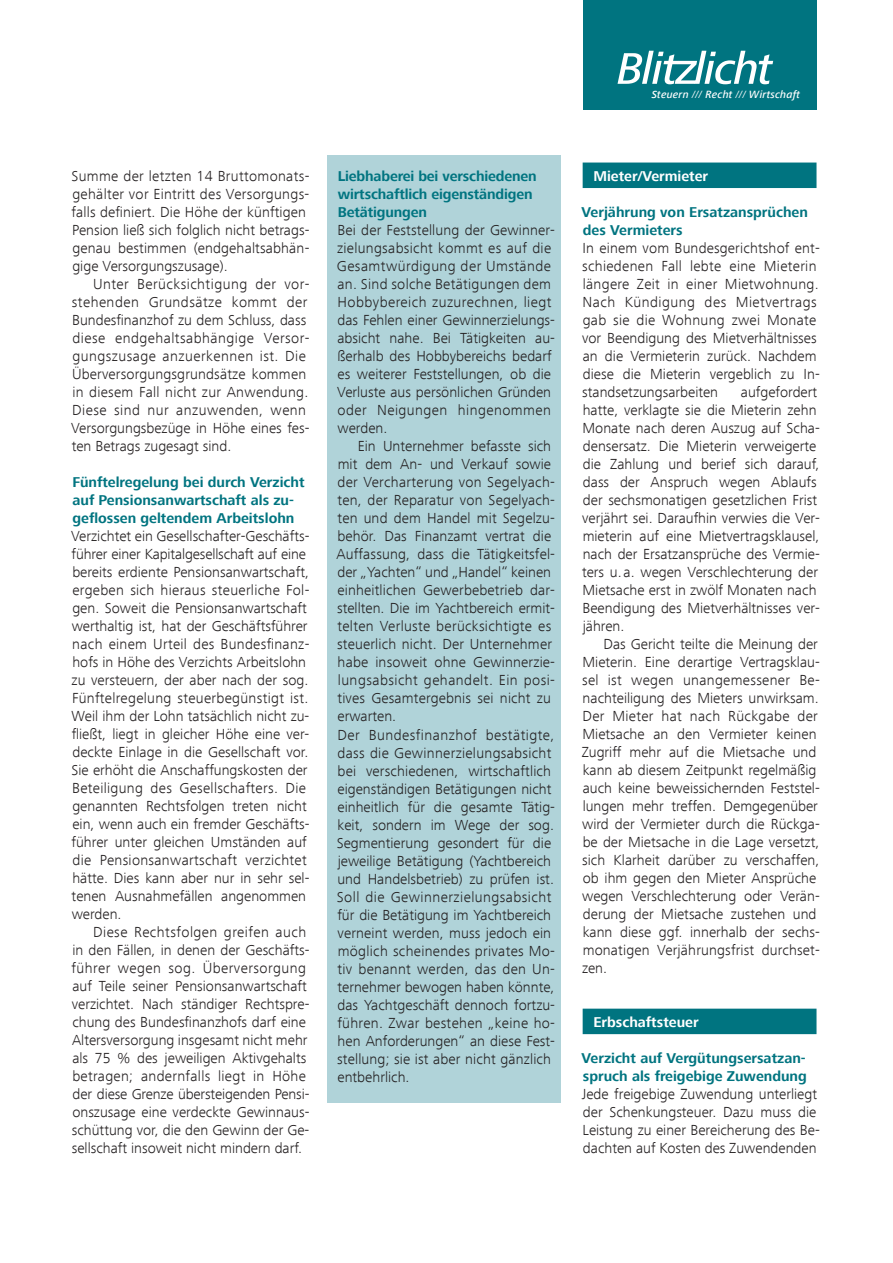
<style>
.page{position:relative;width:893px;height:1263px;background:#fff}
.page>*{position:absolute;margin:0;border:0;box-sizing:border-box;transform-origin:0 0}
.Grundtext{font:300 15px/18px "Frutiger Next Com";color:#231f20}
.Grundtext-2{font:300 15px/18px "Frutiger Next Com";letter-spacing:.02em;color:#231f20}
.Grundtext-3{font:300 15px "Frutiger Next Com";letter-spacing:.03em;color:#231f20}
.Überschrift{font:700 14.7px/18px "Frutiger Next Com";color:#007480}
.Rubrikbalken{font:700 14.7px "Frutiger Next Com";color:#fff}
.t1{font:italic 500 10.8px "Frutiger Next Com";letter-spacing:.02em;color:#fff}
.s1{font-weight:400}
</style>
<div class="page">
<div style="left:327px;top:155px;width:234px;height:947px;background:#b0d3d9"></div>
<div style="left:583px;top:163px;width:233px;height:25px;background:#007480"></div>
<div style="left:583px;top:1009px;width:233px;height:25px;background:#007480"></div>
<div style="left:583px;top:0;width:233px;height:110px;background:#007480"></div>
<svg style="left:617px;top:51px;width:156px;height:33px"></svg>
<p class="t1" style="left:652px;top:88px;width:150px">Steuern <span class="s1">///</span> Recht <span class="s1">///</span> Wirtschaft</p>
<p class="Grundtext" style="left:72px;top:167px;width:239px">Summe der letzten 14 Bruttomonats&shy;gehälter vor Eintritt des Versorgungs&shy;falls definiert. Die Höhe der künftigen Pension ließ sich folglich nicht betrags&shy;genau bestimmen (endgehaltsabhän&shy;gige Versorgungszusage).</p>
<p class="Grundtext-2" style="left:71px;top:275px;width:240px;text-indent:22px">Unter Berücksichtigung der vor&shy;stehenden Grundsätze kommt der Bundesfinanzhof zu dem Schluss, dass diese endgehaltsabhängige Versor&shy;gungszusage anzuerkennen ist. Die Überversorgungsgrundsätze kommen in diesem Fall nicht zur Anwendung.<br>Diese sind nur anzuwenden, wenn Versorgungsbezüge in Höhe eines fes&shy;ten Betrags zugesagt sind.</p>
<p class="Überschrift" style="left:72px;top:473px;width:234px">Fünftelregelung bei durch Verzicht auf Pensionsanwartschaft als zu&shy;geflossen geltendem Arbeitslohn</p>
<p class="Grundtext" style="left:71px;top:527px;width:240px">Verzichtet ein Gesellschafter-Geschäfts&shy;führer einer Kapitalgesellschaft auf eine bereits erdiente Pensionsanwartschaft, ergeben sich hieraus steuerliche Fol&shy;gen. Soweit die Pensionsanwartschaft werthaltig ist, hat der Geschäftsführer nach einem Urteil des Bundesfinanz&shy;hofs in Höhe des Verzichts Arbeitslohn zu versteuern, der aber nach der sog.<br>Fünftelregelung steuerbegünstigt ist.<br>Weil ihm der Lohn tatsächlich nicht zu&shy;fließt, liegt in gleicher Höhe eine ver&shy;deckte Einlage in die Gesellschaft vor.<br>Sie erhöht die Anschaffungskosten der Beteiligung des Gesellschafters. Die genannten Rechtsfolgen treten nicht ein, wenn auch ein fremder Geschäfts&shy;führer unter gleichen Umständen auf die Pensionsanwartschaft verzichtet hätte. Dies kann aber nur in sehr sel&shy;tenen Ausnahmefällen angenommen werden.</p>
<p class="Grundtext" style="left:72px;top:923px;width:239px;text-indent:22px">Diese Rechtsfolgen greifen auch in den Fällen, in denen der Geschäfts&shy;führer wegen sog. Überversorgung auf Teile seiner Pensionsanwartschaft verzichtet. Nach ständiger Rechtspre&shy;chung des Bundesfinanzhofs darf eine Altersversorgung insgesamt nicht mehr als 75 % des jeweiligen Aktivgehalts betragen; andernfalls liegt in Höhe der diese Grenze übersteigenden Pensi&shy;onszusage eine verdeckte Gewinnaus&shy;schüttung vor, die den Gewinn der Ge&shy;sellschaft insoweit nicht mindern darf.</p>
<p class="Überschrift" style="left:338px;top:168px;width:201px">Liebhaberei bei verschiedenen wirtschaftlich eigenständigen<br>Betätigungen</p>
<p class="Grundtext" style="left:337px;top:221px;width:219px">Bei der Feststellung der Gewinner-</p>
<p class="Grundtext-2" style="left:337px;top:239px;width:216px">zielungsabsicht kommt es auf die</p>
<p class="Grundtext-3" style="left:337px;top:258px;width:216px">Gesamtwürdigung der Umstände</p>
<p class="Grundtext-2" style="left:337px;top:275px;width:215px">an. Sind solche Betätigungen dem</p>
<p class="Grundtext-3" style="left:337px;top:294px;width:216px">Hobbybereich zuzurechnen, liegt</p>
<p class="Grundtext" style="left:337px;top:311px;width:219px">das Fehlen einer Gewinnerzielungs-</p>
<p class="Grundtext" style="left:337px;top:329px;width:219px">absicht nahe. Bei Tätigkeiten au-</p>
<p class="Grundtext" style="left:338px;top:347px;width:216px">ßerhalb des Hobbybereichs bedarf</p>
<p class="Grundtext" style="left:338px;top:365px;width:215px">es weiterer Feststellungen, ob die</p>
<p class="Grundtext" style="left:337px;top:383px;width:215px">Verluste aus persönlichen Gründen</p>
<p class="Grundtext-3" style="left:337px;top:402px;width:215px">oder Neigungen hingenommen</p>
<p class="Grundtext" style="left:338px;top:419px;width:51px">werden.</p>
<p class="Grundtext" style="left:358px;top:437px;width:195px">Ein Unternehmer befasste sich</p>
<p class="Grundtext" style="left:338px;top:455px;width:215px">mit dem An- und Verkauf sowie</p>
<p class="Grundtext-2" style="left:337px;top:473px;width:219px">der Vercharterung von Segelyach-</p>
<p class="Grundtext" style="left:337px;top:491px;width:219px">ten, der Reparatur von Segelyach-</p>
<p class="Grundtext" style="left:337px;top:509px;width:219px">ten und dem Handel mit Segelzu-</p>
<p class="Grundtext" style="left:338px;top:527px;width:215px">behör. Das Finanzamt vertrat die</p>
<p class="Grundtext" style="left:337px;top:545px;width:220px">Auffassung, dass die Tätigkeitsfel-</p>
<p class="Grundtext" style="left:337px;top:563px;width:215px">der „Yachten“ und „Handel“ keinen</p>
<p class="Grundtext" style="left:338px;top:581px;width:219px">einheitlichen Gewerbebetrieb dar-</p>
<p class="Grundtext" style="left:337px;top:599px;width:219px">stellten. Die im Yachtbereich ermit-</p>
<p class="Grundtext-2" style="left:337px;top:617px;width:215px">telten Verluste berücksichtigte es</p>
<p class="Grundtext" style="left:337px;top:635px;width:216px">steuerlich nicht. Der Unternehmer</p>
<p class="Grundtext" style="left:338px;top:653px;width:219px">habe insoweit ohne Gewinnerzie-</p>
<p class="Grundtext-3" style="left:338px;top:672px;width:219px">lungsabsicht gehandelt. Ein posi-</p>
<p class="Grundtext" style="left:337px;top:689px;width:215px">tives Gesamtergebnis sei nicht zu</p>
<p class="Grundtext" style="left:338px;top:707px;width:60px">erwarten.</p>
<p class="Grundtext-3" style="left:337px;top:726px;width:219px">Der Bundesfinanzhof bestätigte,</p>
<p class="Grundtext-2" style="left:337px;top:743px;width:216px">dass die Gewinnerzielungsabsicht</p>
<p class="Grundtext" style="left:338px;top:761px;width:215px">bei verschiedenen, wirtschaftlich</p>
<p class="Grundtext" style="left:338px;top:779px;width:215px">eigenständigen Betätigungen nicht</p>
<p class="Grundtext" style="left:338px;top:797px;width:219px">einheitlich für die gesamte Tätig-</p>
<p class="Grundtext" style="left:338px;top:815px;width:218px">keit, sondern im Wege der sog.</p>
<p class="Grundtext" style="left:337px;top:833px;width:216px">Segmentierung gesondert für die</p>
<p class="Grundtext" style="left:338px;top:851px;width:215px">jeweilige Betätigung (Yachtbereich</p>
<p class="Grundtext" style="left:337px;top:869px;width:218px">und Handelsbetrieb) zu prüfen ist.</p>
<p class="Grundtext-3" style="left:337px;top:888px;width:216px">Soll die Gewinnerzielungsabsicht</p>
<p class="Grundtext" style="left:337px;top:905px;width:215px">für die Betätigung im Yachtbereich</p>
<p class="Grundtext" style="left:338px;top:923px;width:215px">verneint werden, muss jedoch ein</p>
<p class="Grundtext-2" style="left:338px;top:941px;width:219px">möglich scheinendes privates Mo-</p>
<p class="Grundtext-2" style="left:337px;top:959px;width:219px">tiv benannt werden, das den Un-</p>
<p class="Grundtext" style="left:337px;top:977px;width:219px">ternehmer bewogen haben könnte,</p>
<p class="Grundtext" style="left:337px;top:995px;width:219px">das Yachtgeschäft dennoch fortzu-</p>
<p class="Grundtext-2" style="left:337px;top:1013px;width:219px">führen. Zwar bestehen „keine ho-</p>
<p class="Grundtext" style="left:338px;top:1031px;width:219px">hen Anforderungen“ an diese Fest-</p>
<p class="Grundtext" style="left:337px;top:1049px;width:216px">stellung; sie ist aber nicht gänzlich</p>
<p class="Grundtext" style="left:338px;top:1067px;width:74px">entbehrlich.</p>
<p class="Rubrikbalken" style="left:593px;top:167px;width:116px">Mieter/Vermieter</p>
<p class="Überschrift" style="left:582px;top:203px;width:228px">Verjährung von Ersatzansprüchen des Vermieters</p>
<p class="Grundtext" style="left:582px;top:239px;width:239px">In einem vom Bundesgerichtshof ent&shy;schiedenen Fall lebte eine Mieterin längere Zeit in einer Mietwohnung.<br>Nach Kündigung des Mietvertrags gab sie die Wohnung zwei Monate vor Beendigung des Mietverhältnisses an die Vermieterin zurück. Nachdem diese die Mieterin vergeblich zu In&shy;standsetzungsarbeiten</p>
<p class="Grundtext" style="left:582px;top:383px;width:239px;text-indent:159px">aufgefordert hatte, verklagte sie die Mieterin zehn Monate nach deren Auszug auf Scha&shy;densersatz. Die Mieterin verweigerte die Zahlung und berief sich darauf, dass der Anspruch wegen Ablaufs der sechsmonatigen gesetzlichen Frist verjährt sei. Daraufhin verwies die Ver&shy;mieterin auf eine Mietvertragsklausel, nach der Ersatzansprüche des Vermie&shy;ters u. a. wegen Verschlechterung der Mietsache erst in zwölf Monaten nach Beendigung des Mietverhältnisses ver&shy;jähren.</p>
<p class="Grundtext" style="left:582px;top:635px;width:240px;text-indent:22px">Das Gericht teilte die Meinung der Mieterin. Eine derartige Vertragsklau&shy;sel ist wegen unangemessener Be&shy;nachteiligung des Mieters unwirksam.<br>Der Mieter hat nach Rückgabe der Mietsache an den Vermieter keinen Zugriff mehr auf die Mietsache und kann ab diesem Zeitpunkt regelmäßig auch keine beweissichernden Feststel&shy;lungen mehr treffen. Demgegenüber wird der Vermieter durch die Rückga&shy;be der Mietsache in die Lage versetzt, sich Klarheit darüber zu verschaffen, ob ihm gegen den Mieter Ansprüche wegen Verschlechterung oder Verän&shy;derung der Mietsache zustehen und kann diese ggf. innerhalb der sechs&shy;monatigen Verjährungsfrist durchset&shy;zen.</p>
<p class="Rubrikbalken" style="left:593px;top:1013px;width:107px">Erbschaftsteuer</p>
<p class="Überschrift" style="left:582px;top:1049px;width:227px">Verzicht auf Vergütungsersatzan&shy;spruch als freigebige Zuwendung</p>
<p class="Grundtext" style="left:582px;top:1085px;width:239px">Jede freigebige Zuwendung unterliegt der Schenkungsteuer. Dazu muss die Leistung zu einer Bereicherung des Be&shy;dachten auf Kosten des Zuwendenden</p>
</div>
